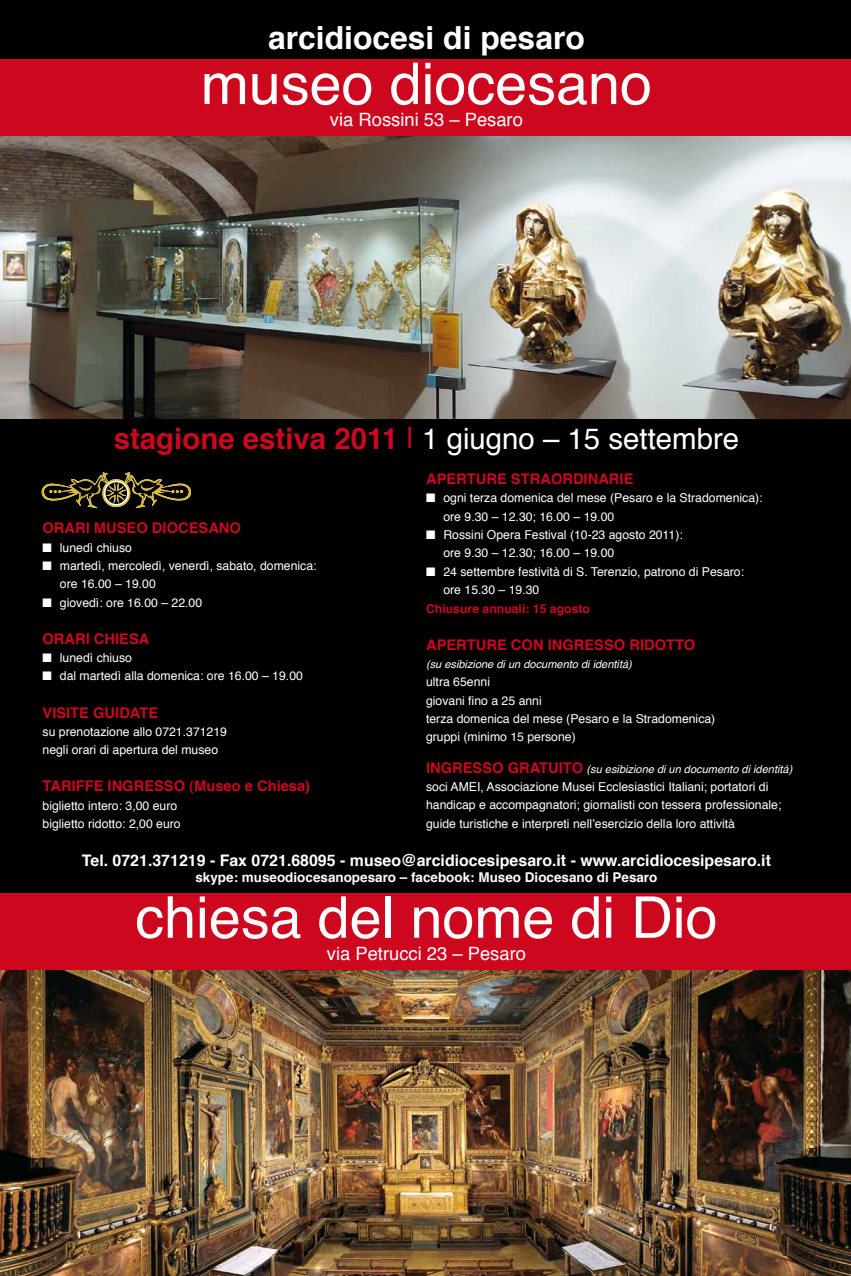
<style>
.page{position:relative;width:851px;height:1276px;background:#fff}
.page>*{position:absolute;margin:0;border:0;box-sizing:border-box;transform-origin:0 0}
.t1{font:57.5px "Helvetica";color:#fff}
.t2{font:700 31.8px "Helvetica";color:#fff}
.t3{font:29.4px "Helvetica";color:#fff}
.t4{font:18.4px "Helvetica";color:#fff}
.t5{font:700 15.9px "Helvetica";color:#fff}
.t6{font:700 14.7px "Helvetica";color:#cd071e}
.t7{font:700 13.5px "Helvetica";color:#fff}
.t8{font:12.2px/18.4px "Helvetica";color:#fff}
.t9{font:700 12.2px "Helvetica";color:#cd071e}
.t10{font:italic 11px "Helvetica";color:#fff}
.s1{font-weight:700;color:#cd071e}
.s2{color:#cd071e}
.s3{font-weight:700;font-style:normal;font-size:14.7px;color:#cd071e}
</style>
<div class="page">
<div style="left:0;top:0;width:850px;height:1276px;background:#000"></div>
<img style="left:0;top:136px;width:850px;height:282px">
<img style="left:0;top:969px;width:850px;height:307px">
<div style="left:0;top:60px;width:850px;height:76px;background:#cd071e"></div>
<svg style="left:42px;top:472px;width:149px;height:36px"></svg>
<div style="left:0;top:893px;width:850px;height:76px;background:#cd071e"></div>
<h2 class="t2" style="left:268px;top:13px;width:318px">arcidiocesi di pesaro</h2>
<h1 class="t1" style="left:201px;top:40px;width:452px">museo diocesano</h1>
<h3 class="t4" style="left:330px;top:105px;width:194px">via Rossini 53 – Pesaro</h3>
<h3 class="t3" style="left:114px;top:416px;width:626px"><span class="s1">stagione estiva 2011</span> <span class="s2">|</span> 1 giugno – 15 settembre</h3>
<p class="t6" style="left:426px;top:467px;width:61px">Aperture</p>
<p class="t6" style="left:511px;top:467px;width:30px">straordinarie</p>
<p class="t8" style="left:443px;top:489px;width:321px;text-indent:-17px">■ ogni terza domenica del mese (Pesaro e la Stradomenica): ore 9.30 – 12.30; 16.00 – 19.00</p>
<p class="t8" style="left:443px;top:526px;width:241px;text-indent:-17px">■ Rossini Opera Festival (10-23 agosto 2011): ore 9.30 – 12.30; 16.00 – 19.00</p>
<p class="t8" style="left:443px;top:563px;width:302px;text-indent:-17px">■ 24 settembre festività di S. Terenzio, patrono di Pesaro: ore 15.30 – 19.30</p>
<p class="t9" style="left:426px;top:598px;width:165px">Chiusure annuali: 15 agosto</p>
<p class="t6" style="left:426px;top:632px;width:61px">aperture</p>
<p class="t6" style="left:511px;top:632px;width:12px">con</p>
<p class="t6" style="left:547px;top:632px;width:38px">ingresso</p>
<p class="t6" style="left:629px;top:632px;width:10px">rido</p>
<p class="t6" style="left:666px;top:632px;width:28px">tto</p>
<p class="t10" style="left:426px;top:655px;width:207px">(su esibizione di un documento di identità)</p>
<p class="t8" style="left:426px;top:673px;width:291px">ultra 65enni<br>giovani fino a 25 anni<br>terza domenica del mese (Pesaro e la Stradomenica) gruppi (minimo 15 persone)</p>
<p class="t6" style="left:426px;top:755px;width:38px">ingresso</p>
<p class="t10" style="left:507px;top:760px;width:286px"><span class="s3">gratui to</span> (su esibizione di un documento di identità)</p>
<p class="t8" style="left:426px;top:778px;width:357px">soci AMEI, Associazione Musei Ecclesiastici Italiani; portatori di handicap e accompagnatori; giornalisti con tessera professionale; guide turistiche e interpreti nell’esercizio della loro attività</p>
<h3 class="t5" style="left:82px;top:848px;width:690px">Tel. 0721.371219 - Fax 0721.68095 - museo@arcidiocesipesaro.it - www.arcidiocesipesaro.it</h3>
<p class="t7" style="left:195px;top:866px;width:463px">skype: museodiocesanopesaro – facebook: Museo Diocesano di Pesaro</p>
<h1 class="t1" style="left:135px;top:873px;width:583px">chiesa del nome di Dio</h1>
<h3 class="t4" style="left:327px;top:939px;width:200px">via Petrucci 23 – Pesaro</h3>
<p class="t6" style="left:43px;top:516px;width:200px">ORARI MUSEO DIOCESANO</p>
<p class="t8" style="left:43px;top:538px;width:91px">■ lunedì chiuso</p>
<p class="t8" style="left:60px;top:557px;width:258px;text-indent:-17px">■ martedì, mercoledì, venerdì, sabato, domenica: ore 16.00 – 19.00</p>
<p class="t8" style="left:43px;top:593px;width:161px">■ giovedì: ore 16.00 – 22.00</p>
<p class="t6" style="left:43px;top:626px;width:108px">ORARI CHIESA</p>
<p class="t8" style="left:43px;top:649px;width:91px">■ lunedì chiuso</p>
<p class="t8" style="left:43px;top:667px;width:262px">■ dal martedì alla domenica: ore 16.00 – 19.00</p>
<p class="t6" style="left:43px;top:700px;width:72px">Visite guida</p>
<p class="t6" style="left:139px;top:700px;width:18px">te</p>
<p class="t8" style="left:43px;top:723px;width:186px">su prenotazione allo 0721.371219 negli orari di apertura del museo</p>
<p class="t6" style="left:43px;top:774px;width:10px">Tari</p>
<p class="t6" style="left:76px;top:774px;width:69px">ffe ingresso</p>
<p class="t6" style="left:189px;top:774px;width:122px">(Museo e Chiesa)</p>
<p class="t8" style="left:43px;top:796px;width:140px">biglietto intero: 3,00 euro biglietto ridotto: 2,00 euro</p>
</div>
